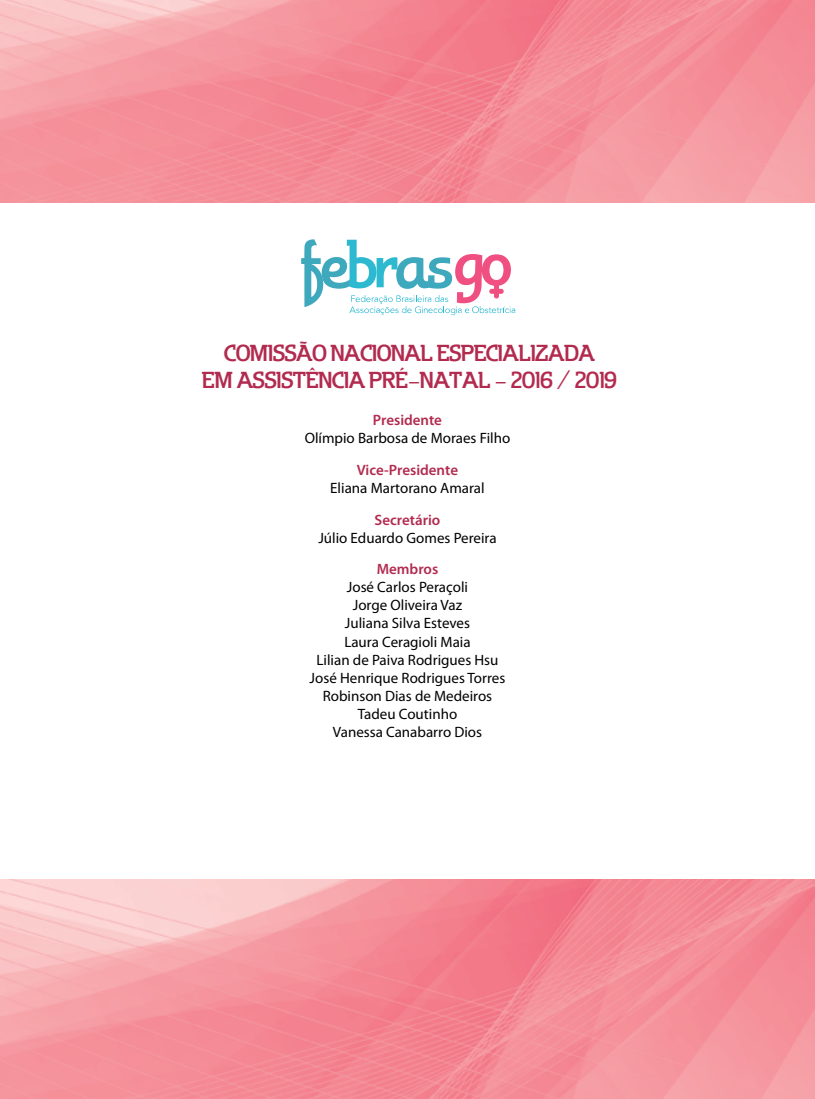
<style>
.page{position:relative;width:815px;height:1099px;background:#fff}
.page>*{position:absolute;margin:0;border:0;box-sizing:border-box;transform-origin:0 0}
.t1{font:22.5px/27px "Theorem W00";letter-spacing:-.01em;color:#b22b4f;text-align:center}
.t2{font:15px "Myriad Pro";color:#000}
.t3{font:600 15px "Myriad Pro";color:#b22b4f}
</style>
<div class="page">
<img style="left:0;top:0;width:815px;height:202px">
<img style="left:0;top:879px;width:815px;height:219px">
<svg style="left:301px;top:239px;width:214px;height:76px"></svg>
<p class="t1" style="left:202px;top:340px;width:416px">COMISSÃO NACIONAL ESPECIALIZADA<br>EM ASSISTÊNCIA PRÉ-NATAL - 2016 / 2019</p>
<p class="t3" style="left:373px;top:411px;width:71px">Presidente</p>
<p class="t2" style="left:305px;top:429px;width:207px">Olímpio Barbosa de Moraes Filho</p>
<p class="t3" style="left:357px;top:460px;width:103px">Vice-Presidente</p>
<p class="t2" style="left:330px;top:479px;width:156px">Eliana Martorano Amaral</p>
<p class="t3" style="left:375px;top:510px;width:67px">Secretário</p>
<p class="t2" style="left:318px;top:528px;width:180px">Júlio Eduardo Gomes Pereira</p>
<p class="t3" style="left:377px;top:560px;width:63px">Membros</p>
<p class="t2" style="left:347px;top:578px;width:123px">José Carlos Peraçoli</p>
<p class="t2" style="left:353px;top:596px;width:111px">Jorge Oliveira Vaz</p>
<p class="t2" style="left:345px;top:614px;width:127px">Juliana Silva Esteves</p>
<p class="t2" style="left:344px;top:632px;width:128px">Laura Ceragioli Maia</p>
<p class="t2" style="left:316px;top:650px;width:183px">Lilian de Paiva Rodrigues Hsu</p>
<p class="t2" style="left:310px;top:668px;width:197px">José Henrique Rodrigues Torres</p>
<p class="t2" style="left:323px;top:686px;width:171px">Robinson Dias de Medeiros</p>
<p class="t2" style="left:358px;top:704px;width:101px">Tadeu Coutinho</p>
<p class="t2" style="left:333px;top:722px;width:151px">Vanessa Canabarro Dios</p>
</div>
